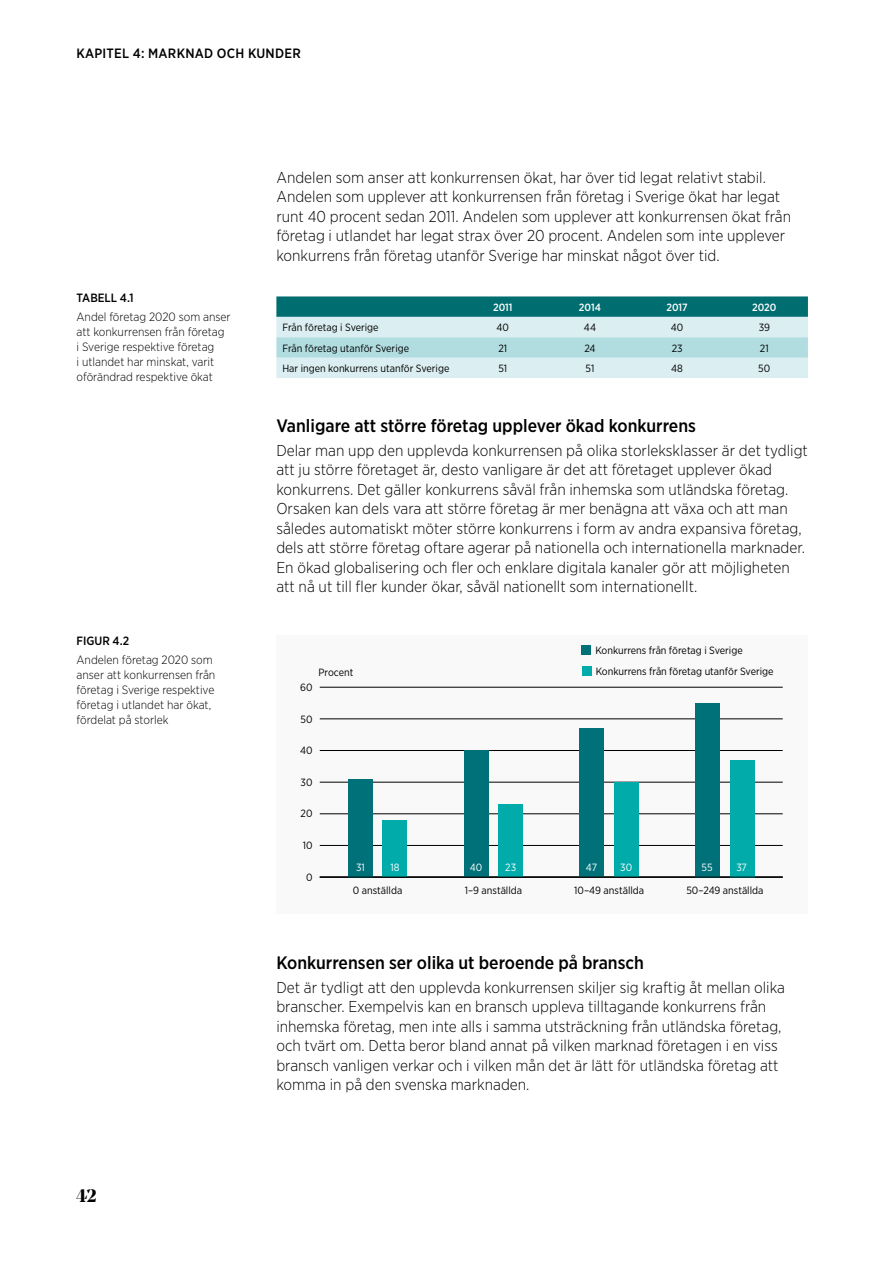
<style>
.page{position:relative;width:893px;height:1263px;background:#fff}
.page>*{position:absolute;margin:0;border:0;box-sizing:border-box;transform-origin:0 0}
.t1{font:500 18px "Gotham Narrow";color:#000}
.t2{font:700 18px "Noe Display";color:#000}
.t3{font:300 15.75px/19.5px "Gotham Narrow";color:#000}
.t4{font:500 13.5px "Gotham Narrow";letter-spacing:.02em;color:#000}
.Ruttext{font:300 12px/15px "Gotham Narrow";color:#000}
.Figurrubrik{font:500 12px "Gotham Narrow";color:#000}
.Tabelltext{font:10.5px "Gotham Narrow";color:#000}
.Tabelltext-2{font:500 10.5px "Gotham Narrow";color:#fff}
.t5{font:10.5px "Gotham Narrow";color:#fff}
</style>
<div class="page">
<svg style="left:276px;top:296px;width:532px;height:82px;background:#9acacd"></svg>
<div style="left:276px;top:635px;width:532px;height:279px;background:#f9f9f9"></div>
<hr style="left:320px;top:845px;width:463px;height:1px;background:#000">
<hr style="left:320px;top:813px;width:463px;height:1px;background:#000">
<hr style="left:320px;top:782px;width:463px;height:1px;background:#000">
<hr style="left:320px;top:750px;width:463px;height:1px;background:#000">
<hr style="left:320px;top:719px;width:463px;height:1px;background:#000">
<hr style="left:320px;top:687px;width:463px;height:1px;background:#000">
<div style="left:383px;top:820px;width:24px;height:57px;background:#00abaa"></div>
<div style="left:499px;top:804px;width:24px;height:73px;background:#00abaa"></div>
<div style="left:614px;top:782px;width:25px;height:95px;background:#00abaa"></div>
<div style="left:730px;top:760px;width:24px;height:117px;background:#00abaa"></div>
<div style="left:348px;top:779px;width:24px;height:98px;background:#007179"></div>
<div style="left:464px;top:750px;width:24px;height:127px;background:#007179"></div>
<div style="left:580px;top:728px;width:24px;height:149px;background:#007179"></div>
<div style="left:695px;top:703px;width:25px;height:174px;background:#007179"></div>
<div style="left:582px;top:645px;width:9px;height:9px;background:#007179"></div>
<div style="left:582px;top:667px;width:9px;height:9px;background:#00abaa"></div>
<hr style="left:320px;top:877px;width:463px;height:1px;background:#000">
<p class="t4" style="left:77px;top:44px;width:226px">KAPITEL 4: MARKNAD OCH KUNDER</p>
<p class="Figurrubrik" style="left:77px;top:290px;width:59px">TABELL 4.1</p>
<p class="Ruttext" style="left:77px;top:309px;width:156px">Andel företag 2020 som anser att konkurrensen från företag<br>i Sverige respektive företag<br>i utlandet har minskat, varit oförändrad respektive ökat</p>
<p class="Figurrubrik" style="left:77px;top:633px;width:54px">FIGUR 4.2</p>
<p class="Ruttext" style="left:77px;top:652px;width:140px">Andelen företag 2020 som anser att konkurrensen från företag i Sverige respektive företag i utlandet har ökat, fördelat på storlek</p>
<p class="t2" style="left:77px;top:1184px;width:22px">42</p>
<p class="t3" style="left:276px;top:167px;width:516px">Andelen som anser att konkurrensen ökat, har över tid legat relativt stabil.<br>Andelen som upplever att konkurrensen från företag i Sverige ökat har legat runt 40 procent sedan 2011. Andelen som upplever att konkurrensen ökat från företag i utlandet har legat strax över 20 procent. Andelen som inte upplever konkurrens från företag utanför Sverige har minskat något över tid.</p>
<p class="Tabelltext-2" style="left:493px;top:301px;width:21px">2011</p>
<p class="Tabelltext-2" style="left:579px;top:301px;width:24px">2014</p>
<p class="Tabelltext-2" style="left:666px;top:301px;width:23px">2017</p>
<p class="Tabelltext-2" style="left:752px;top:301px;width:26px">2020</p>
<p class="Tabelltext" style="left:282px;top:321px;width:98px">Från företag i Sverige</p>
<p class="Tabelltext" style="left:497px;top:321px;width:14px">40</p>
<p class="Tabelltext" style="left:584px;top:321px;width:14px">44</p>
<p class="Tabelltext" style="left:671px;top:321px;width:14px">40</p>
<p class="Tabelltext" style="left:759px;top:321px;width:13px">39</p>
<p class="Tabelltext" style="left:282px;top:341px;width:128px">Från företag utanför Sverige</p>
<p class="Tabelltext" style="left:498px;top:341px;width:10px">21</p>
<p class="Tabelltext" style="left:584px;top:341px;width:13px">24</p>
<p class="Tabelltext" style="left:672px;top:341px;width:12px">23</p>
<p class="Tabelltext" style="left:760px;top:341px;width:10px">21</p>
<p class="Tabelltext" style="left:282px;top:362px;width:169px">Har ingen konkurrens utanför Sverige</p>
<p class="Tabelltext" style="left:498px;top:362px;width:10px">51</p>
<p class="Tabelltext" style="left:586px;top:362px;width:10px">51</p>
<p class="Tabelltext" style="left:671px;top:362px;width:13px">48</p>
<p class="Tabelltext" style="left:758px;top:362px;width:14px">50</p>
<h3 class="t1" style="left:276px;top:414px;width:421px">Vanligare att större företag upplever ökad konkurrens</h3>
<p class="t3" style="left:276px;top:440px;width:533px">Delar man upp den upplevda konkurrensen på olika storleksklasser är det tydligt att ju större företaget är, desto vanligare är det att företaget upplever ökad konkurrens. Det gäller konkurrens såväl från inhemska som utländska företag.<br>Orsaken kan dels vara att större företag är mer benägna att växa och att man således automatiskt möter större konkurrens i form av andra expansiva företag, dels att större företag oftare agerar på nationella och internationella marknader.<br>En ökad globalisering och fler och enklare digitala kanaler gör att möjligheten att nå ut till fler kunder ökar, såväl nationellt som internationellt.</p>
<p class="Tabelltext" style="left:595px;top:644px;width:149px">Konkurrens från företag i Sverige</p>
<p class="Tabelltext" style="left:318px;top:666px;width:36px">Procent</p>
<p class="Tabelltext" style="left:596px;top:665px;width:179px">Konkurrens från företag utanför Sverige</p>
<p class="Tabelltext" style="left:300px;top:681px;width:14px">60</p>
<p class="Tabelltext" style="left:300px;top:712px;width:14px">50</p>
<p class="Tabelltext" style="left:300px;top:744px;width:14px">40</p>
<p class="Tabelltext" style="left:301px;top:776px;width:13px">30</p>
<p class="Tabelltext" style="left:301px;top:807px;width:13px">20</p>
<p class="Tabelltext" style="left:303px;top:839px;width:11px">10</p>
<p class="Tabelltext" style="left:306px;top:870px;width:8px">0</p>
<p class="t5" style="left:356px;top:860px;width:10px">31</p>
<p class="t5" style="left:391px;top:860px;width:11px">18</p>
<p class="t5" style="left:470px;top:860px;width:14px">40</p>
<p class="t5" style="left:505px;top:860px;width:12px">23</p>
<p class="t5" style="left:586px;top:860px;width:13px">47</p>
<p class="t5" style="left:620px;top:860px;width:13px">30</p>
<p class="t5" style="left:701px;top:860px;width:13px">55</p>
<p class="t5" style="left:736px;top:860px;width:12px">37</p>
<p class="Tabelltext" style="left:353px;top:884px;width:51px">0 anställda</p>
<p class="Tabelltext" style="left:465px;top:884px;width:59px">1–9 anställda</p>
<p class="Tabelltext" style="left:574px;top:884px;width:71px">10–49 anställda</p>
<p class="Tabelltext" style="left:686px;top:884px;width:79px">50–249 anställda</p>
<h3 class="t1" style="left:276px;top:951px;width:369px">Konkurrensen ser olika ut beroende på bransch</h3>
<p class="t3" style="left:276px;top:977px;width:510px">Det är tydligt att den upplevda konkurrensen skiljer sig kraftig åt mellan olika branscher. Exempelvis kan en bransch uppleva tilltagande konkurrens från inhemska företag, men inte alls i samma utsträckning från utländska företag, och tvärt om. Detta beror bland annat på vilken marknad företagen i en viss bransch vanligen verkar och i vilken mån det är lätt för utländska företag att komma in på den svenska marknaden.</p>
</div>
